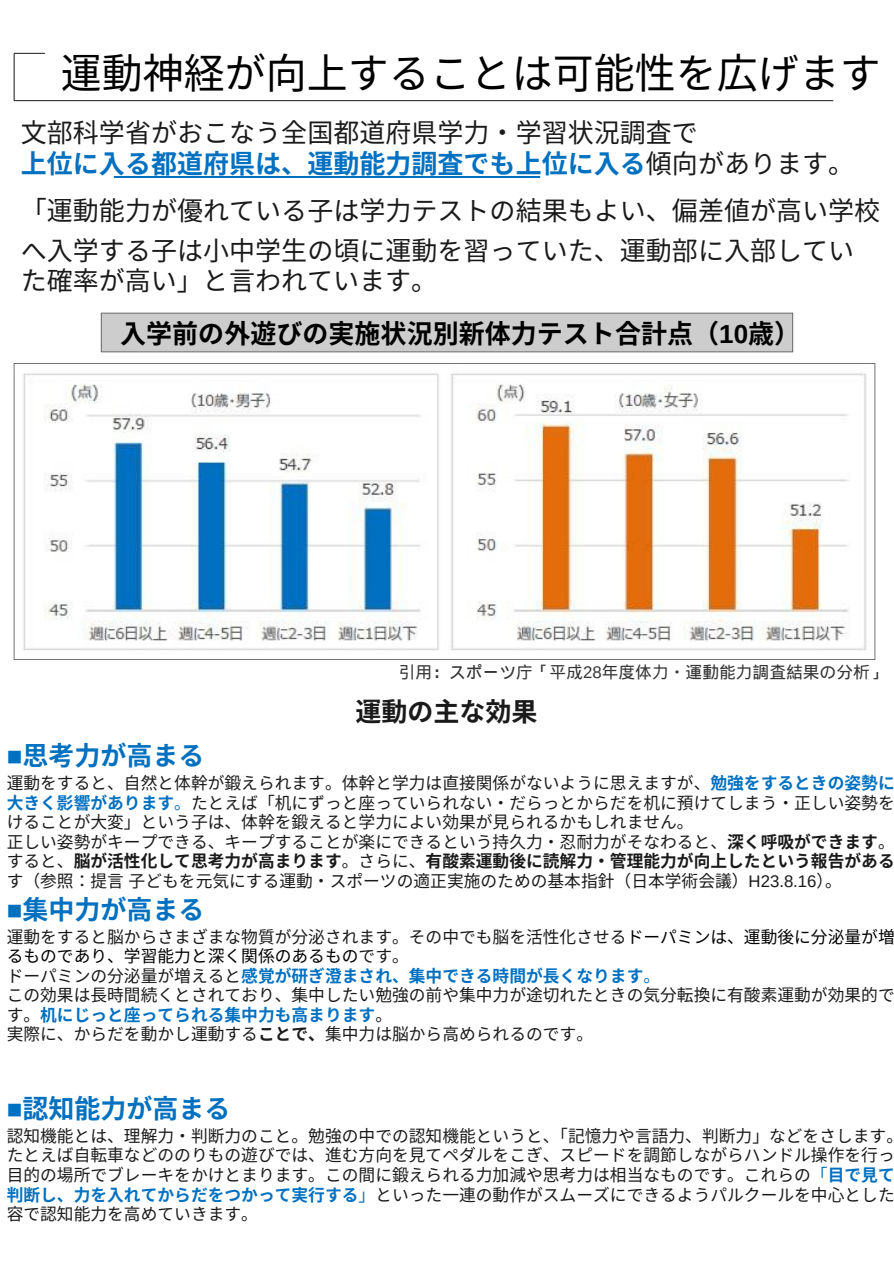
<style>
.page{position:relative;width:894px;height:1264px;background:#fff}
.page>*{position:absolute;margin:0;border:0;box-sizing:border-box;transform-origin:0 0}
.t1{font:40.95px "Noto Sans CJ Ksc";color:#000}
.t2{font:25.95px/30.8px "Noto Sans CJ Ksc";color:#1a1a1a}
.t3{font:700 25.95px "Noto Sans CJ Ksc";color:#000}
.t4{font:700 25.95px "Noto Sans CJ Ksc";color:#0070c0}
.t5{font:700 25.95px "Noto Sans CJ Ksc";color:#1a1a1a}
.t6{font:16.8px/19.5px "Noto Sans CJ Ksc";color:#1a1a1a}
.t7{font:16.8px "Wen Quan Yi Micro Hei";color:#343434}
.s1{font-weight:700;color:#0070c0}
.s2{font-family:"Arimo"}
.s3{color:#0070c0}
.s4{font-weight:700}
.s5{color:#000}
</style>
<div class="page">
<img style="left:13px;top:52px;width:821px;height:50px">
<img style="left:113px;top:176px;width:428px;height:1px">
<img style="left:13px;top:364px;width:862px;height:295px">
<div style="left:100px;top:312px;width:694px;height:41px;background:#cdcdcd"></div>
<p class="t1" style="left:61px;top:40px;width:821px">運動神経が向上することは可能性を広げます</p>
<h3 class="t2" style="left:21px;top:116px;width:834px">文部科学省がおこなう全国都道府県学力・学習状況調査で<br><span class="s1">上位に入る都道府県は、運動能力調査でも上位に入る</span>傾向があります。</h3>
<h3 class="t2" style="left:21px;top:190px;width:858px;line-height:39px">「運動能力が優れている子は学力テストの結果もよい、偏差値が高い学校へ入学する子は小中学生の頃に運動を習っていた、運動部に入部してい</h3>
<h3 class="t2" style="left:21px;top:264px;width:417px">た確率が高い」と言われています。</h3>
<p class="t3" style="left:120px;top:313px;width:681px">入学前の外遊びの実施状況別新体力テスト合計点（<span class="s2">10</span>歳）</p>
<p class="t7" style="left:399px;top:662px;width:489px">引用：スポーツ庁「平成<span class="s2">28</span>年度体力・運動能力調査結果の分析」</p>
<h1 class="t5" style="left:355px;top:690px;width:183px">運動の主な効果</h1>
<h2 class="t4" style="left:7px;top:735px;width:199px"><span class="s2">■</span>思考力が高まる</h2>
<p class="t6" style="left:7px;top:772px;width:889px">運動をすると、自然と体幹が鍛えられます。体幹と学力は直接関係がないように思えますが、<span class="s1">勉強をするときの姿勢に大きく影響があります</span><span class="s3">。</span>たとえば「机にずっと座っていられない・だらっとからだを机に預けてしまう・正しい姿勢をけることが大変」という子は、体幹を鍛えると学力によい効果が見られるかもしれません。<br>正しい姿勢がキープできる、キープすることが楽にできるという持久力・忍耐力がそなわると、<span class="s4">深く呼吸ができます</span>。すると、<span class="s4">脳が活性化して思考力が高まります</span>。さらに、<span class="s4">有酸素運動後に読解力・管理能力が向上したという報告がある</span>す（参照： 提言子どもを元気にする運動・スポーツの適正実施のための基本指針（日本学術会議）<span class="s2">H23.8.16</span>）。</p>
<h2 class="t4" style="left:7px;top:888px;width:199px"><span class="s2">■</span>集中力が高まる</h2>
<p class="t6" style="left:7px;top:925px;width:889px">運動をすると脳からさまざまな物質が分泌されます。その中でも脳を活性化させる<span class="s5">ドーパミンは、運動後に分泌量が増るものであり、学習能力と深く関係のあるもの</span>です。<br>ドーパミンの分泌量が増えると<span class="s1">感覚が研ぎ澄まされ、集中できる時間が長くなります</span><span class="s3">。<br></span>この効果は長時間続くとされており、集中したい勉強の前や集中力が途切れたときの気分転換に有酸素運動が効果的です。<span class="s1">机にじっと座ってられる集中力も高まります</span>。<br>実際に、からだを動かし運動する<span class="s4">ことで、</span>集中力は脳から高められるのです。</p>
<h2 class="t4" style="left:7px;top:1088px;width:225px"><span class="s2">■</span>認知能力が高まる</h2>
<p class="t6" style="left:7px;top:1125px;width:897px">認知機能とは、理解力・判断力のこと。勉強の中での認知機能というと、「記憶力や言語力、判断力」などをさします。たとえば自転車などののりもの遊びでは、進む方向を見てペダルをこぎ、スピードを調節しながらハンドル操作を行っ目的の場所でブレーキをかけとまります。この間に鍛えられる力加減や思考力は相当なものです。これらの<span class="s3">「</span><span class="s1">目で見て判断し、力を入れてからだをつかって実行する</span><span class="s3">」</span>といった一連の動作がスムーズにできるようパルクールを中心とした容で認知能力を高めていきます。</p>
</div>
